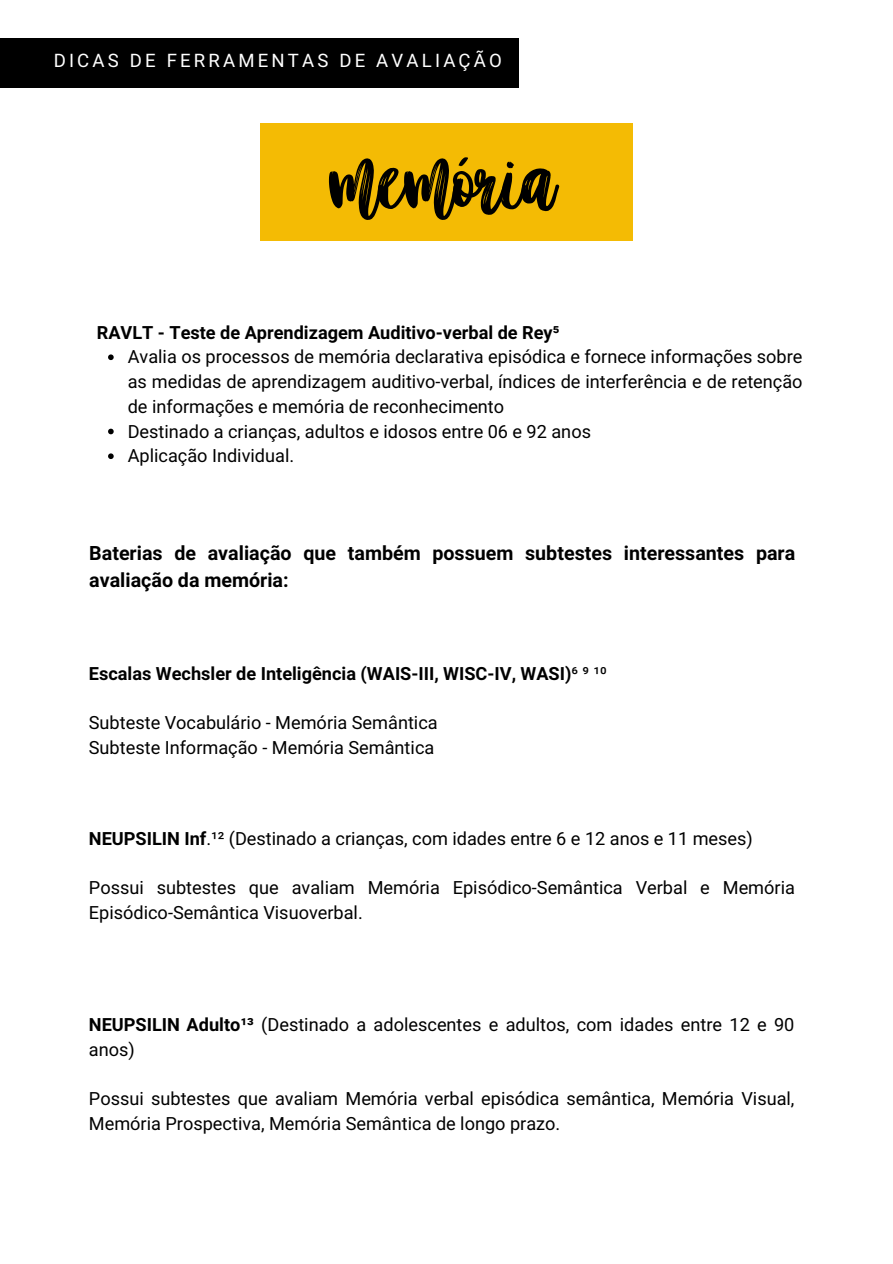
<style>
.page{position:relative;width:893px;height:1264px;background:#fff}
.page>*{position:absolute;margin:0;border:0;box-sizing:border-box;transform-origin:0 0}
.t1{font:86.85px "Better Together Script";color:#000}
.t2{font:700 19.65px/27px "Araboto";color:#000}
.t3{font:18.6px "Araboto";letter-spacing:.17em;color:#fff}
.t4{font:18.15px/24.8px "Araboto";color:#000}
.t5{font:700 18.15px "Araboto";color:#000}
.s1{font-weight:400}
.s2{font-weight:700}
</style>
<div class="page">
<div style="left:0;top:38px;width:518px;height:50px;background:#000"></div>
<svg style="left:108px;top:354px;width:6px;height:6px"></svg>
<svg style="left:108px;top:428px;width:6px;height:6px"></svg>
<svg style="left:108px;top:453px;width:6px;height:6px"></svg>
<div style="left:260px;top:123px;width:372px;height:118px;background:#f4bb04"></div>
<p class="t3" style="left:54px;top:49px;width:449px">DICAS DE FERRAMENTAS DE AVALIAÇÃO</p>
<h1 class="t1" style="left:329px;top:145px;width:228px">memória</h1>
<p class="t5" style="left:97px;top:322px;width:464px">RAVLT - Teste de Aprendizagem Auditivo-verbal de Rey⁵</p>
<p class="t4" style="left:128px;top:345px;width:676px">Avalia os processos de memória declarativa episódica e fornece informações sobre as medidas de aprendizagem auditivo-verbal, índices de interferência e de retenção de informações e memória de reconhecimento<br>Destinado a crianças, adultos e idosos entre 06 e 92 anos<br>Aplicação Individual.</p>
<p class="t2" style="left:89px;top:540px;width:707px">Baterias de avaliação que também possuem subtestes interessantes para avaliação da memória:</p>
<p class="t5" style="left:89px;top:662px;width:519px">Escalas Wechsler de Inteligência (WAIS-III, WISC-IV, WASI)<span class="s1">⁶ ⁹ ¹⁰</span></p>
<p class="t4" style="left:89px;top:711px;width:350px">Subteste Vocabulário - Memória Semântica<br>Subteste Informação - Memória Semântica</p>
<p class="t4" style="left:89px;top:826px;width:665px"><span class="s2">NEUPSILIN Inf</span>.¹² (Destinado a crianças, com idades entre 6 e 12 anos e 11 meses)</p>
<p class="t4" style="left:89px;top:876px;width:707px">Possui subtestes que avaliam Memória Episódico-Semântica Verbal e Memória<br>Episódico-Semântica Visuoverbal.</p>
<p class="t4" style="left:89px;top:1013px;width:707px"><span class="s2">NEUPSILIN Adulto¹³</span> (Destinado a adolescentes e adultos, com idades entre 12 e 90 anos)</p>
<p class="t4" style="left:89px;top:1087px;width:707px">Possui subtestes que avaliam Memória verbal episódica semântica, Memória Visual,<br>Memória Prospectiva, Memória Semântica de longo prazo.</p>
</div>
